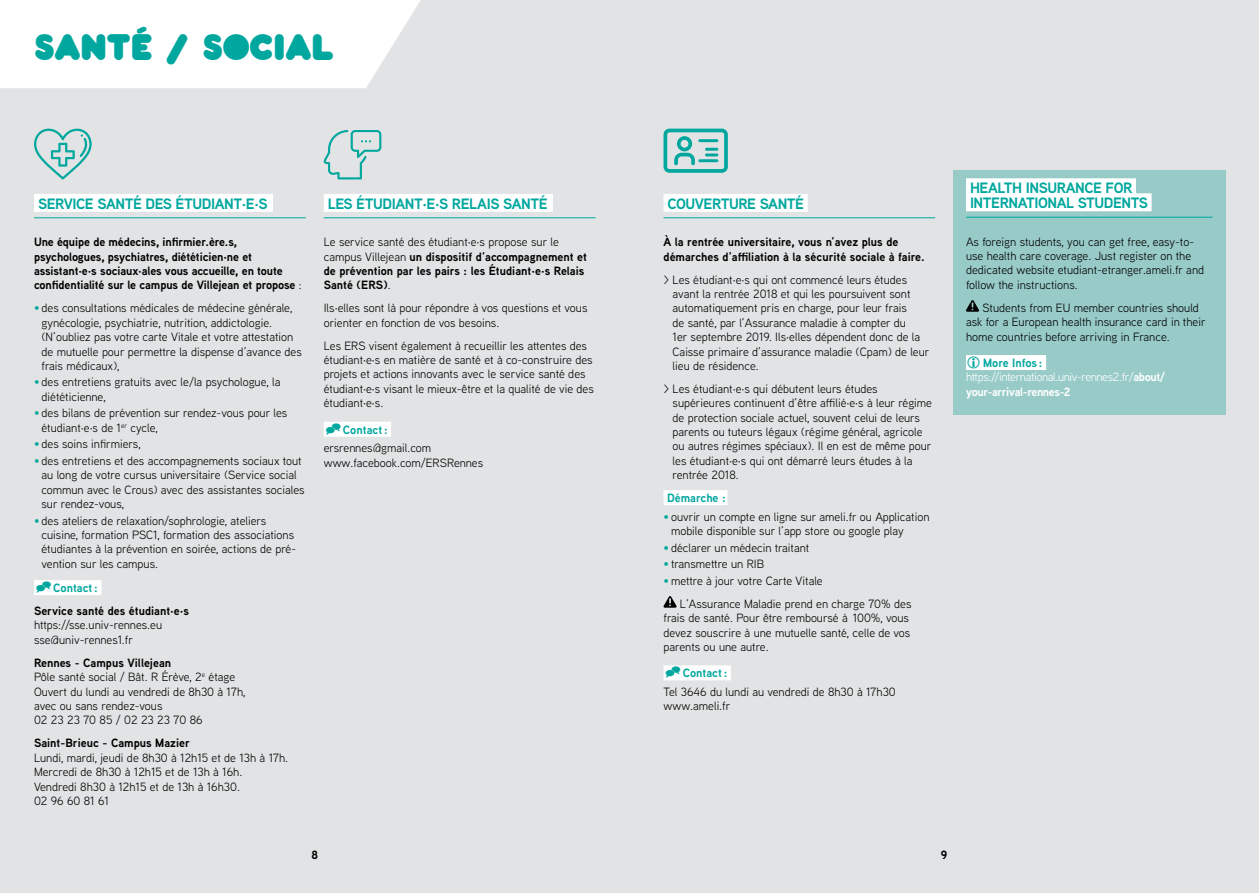
<style>
.page{position:relative;width:1259px;height:893px;background:#e2e3e4}
.page>*{position:absolute;margin:0;border:0;box-sizing:border-box;transform-origin:0 0}
.t1{font:36px "Pochoir Pleine";color:#00a79e}
.t2{font:700 15px/15px "Aaux Next";letter-spacing:-.03em;color:#00a79e}
.t3{font:12px/14.4px "Aaux Next";color:#000}
.t4{font:700 12px/14.4px "Aaux Next";color:#000}
.t5{font:12px/14.4px "Aaux Next";letter-spacing:-.03em;color:#fff}
.t6{font:700 12px "Aaux Next";color:#00a79e}
.s1{font-weight:400}
.s2{color:#00a79e}
.s3{font-weight:700}
.s4{font-weight:700;color:#00a79e}
</style>
<div class="page">
<div style="left:0;top:0;width:421px;height:88px;background:#fff"></div>
<hr style="left:663px;top:217px;width:272px;height:1px;background:#00a79e">
<div style="left:663px;top:194px;width:144px;height:18px;background:#fff"></div>
<div style="left:663px;top:490px;width:64px;height:15px;background:#fff"></div>
<div style="left:663px;top:665px;width:68px;height:15px;background:#fff"></div>
<svg style="left:663px;top:596px;width:13px;height:12px"></svg>
<hr style="left:34px;top:217px;width:272px;height:1px;background:#00a79e">
<div style="left:34px;top:194px;width:239px;height:18px;background:#fff"></div>
<div style="left:34px;top:580px;width:67px;height:15px;background:#fff"></div>
<hr style="left:324px;top:217px;width:271px;height:1px;background:#00a79e">
<div style="left:324px;top:194px;width:229px;height:18px;background:#fff"></div>
<div style="left:324px;top:422px;width:67px;height:15px;background:#fff"></div>
<div style="left:953px;top:170px;width:272px;height:245px;background:#98cbc8"></div>
<div style="left:966px;top:178px;width:170px;height:18px;background:#fff"></div>
<hr style="left:966px;top:217px;width:246px;height:1px;background:#00a79e">
<div style="left:966px;top:193px;width:185px;height:18px;background:#fff"></div>
<div style="left:966px;top:355px;width:80px;height:15px;background:#fff"></div>
<svg style="left:966px;top:300px;width:13px;height:12px"></svg>
<svg style="left:34px;top:129px;width:58px;height:50px"></svg>
<svg style="left:663px;top:129px;width:65px;height:44px"></svg>
<svg style="left:323px;top:130px;width:58px;height:49px"></svg>
<h1 class="t1" style="left:34px;top:25px;width:301px">SANTÉ / SOCIAL</h1>
<p class="t2" style="left:38px;top:196px;width:229px">Service santé des étudiant·e·s</p>
<p class="t4" style="left:34px;top:235px;width:269px">Une équipe de médecins, infirmier.ère.s, psychologues, psychiatres, diététicien·ne et assistant·e·s sociaux·ales vous accueille, en toute confidentialité sur le campus de Villejean et propose <span class="s1">:</span></p>
<p class="t3" style="left:42px;top:301px;width:262px;text-indent:-8px"><span class="s2">•</span> des consultations médicales de médecine générale, gynécologie, psychiatrie, nutrition, addictologie. (N’oubliez pas votre carte Vitale et votre attestation de mutuelle pour permettre la dispense d’avance des frais médicaux),</p>
<p class="t3" style="left:42px;top:375px;width:240px;text-indent:-8px"><span class="s2">•</span> des entretiens gratuits avec le/la psychologue, la diététicienne,</p>
<p class="t3" style="left:42px;top:406px;width:247px;text-indent:-8px"><span class="s2">•</span> des bilans de prévention sur rendez-vous pour les étudiant·e·s de 1<sup>er</sup> cycle,</p>
<p class="t3" style="left:34px;top:436px;width:108px"><span class="s2">•</span> des soins infirmiers,</p>
<p class="t3" style="left:42px;top:453px;width:265px;text-indent:-8px"><span class="s2">•</span> des entretiens et des accompagnements sociaux tout au long de votre cursus universitaire (Service social commun avec le Crous) avec des assistantes sociales sur rendez-vous,</p>
<p class="t3" style="left:42px;top:513px;width:256px;text-indent:-8px"><span class="s2">•</span> des ateliers de relaxation/sophrologie, ateliers cuisine, formation PSC1, formation des associations étudiantes à la prévention en soirée, actions de pré&shy;vention sur les campus.</p>
<p class="t6" style="left:53px;top:579px;width:46px">Contact :</p>
<p class="t4" style="left:34px;top:603px;width:157px">Service santé des étudiant·e·s</p>
<p class="t3" style="left:34px;top:618px;width:130px">https://sse.univ-rennes.eu sse@univ-rennes1.fr</p>
<p class="t3" style="left:34px;top:655px;width:213px"><span class="s3">Rennes - Campus Villejean<br></span>Pôle santé social / Bât. R Érève, 2<sup>e</sup> étage<br>Ouvert du lundi au vendredi de 8h30 à 17h, avec ou sans rendez-vous<br>02 23 23 70 85 / 02 23 23 70 86</p>
<p class="t4" style="left:34px;top:736px;width:157px">Saint-Brieuc - Campus Mazier</p>
<p class="t3" style="left:34px;top:750px;width:256px">Lundi, mardi, jeudi de 8h30 à 12h15 et de 13h à 17h.<br>Mercredi de 8h30 à 12h15 et de 13h à 16h.<br>Vendredi 8h30 à 12h15 et de 13h à 16h30.<br>02 96 60 81 61</p>
<p class="t2" style="left:328px;top:196px;width:221px">Les étudiant·e·s Relais Santé</p>
<p class="t4" style="left:324px;top:235px;width:265px"><span class="s1">Le service santé des étudiant·e·s propose sur le campus Villejean</span> un dispositif d’accompagnement et de prévention par les pairs : les Étudiant·e·s Relais Santé (ERS)<span class="s1">.</span></p>
<p class="t3" style="left:324px;top:301px;width:265px">Ils·elles sont là pour répondre à vos questions et vous orienter en fonction de vos besoins.</p>
<p class="t3" style="left:324px;top:338px;width:271px">Les ERS visent également à recueillir les attentes des étudiant·e·s en matière de santé et à co-construire des projets et actions innovants avec le service santé des étudiant·e·s visant le mieux-être et la qualité de vie des étudiant·e·s.</p>
<p class="t6" style="left:343px;top:421px;width:46px">Contact :</p>
<p class="t3" style="left:324px;top:441px;width:161px">ersrennes@gmail.com www.facebook.com/ERSRennes</p>
<p class="t2" style="left:667px;top:196px;width:138px">Couverture santé</p>
<p class="t4" style="left:663px;top:235px;width:263px">À la rentrée universitaire, vous n’avez plus de démarches d’affiliation à la sécurité sociale à faire.</p>
<p class="t3" style="left:672px;top:272px;width:258px;text-indent:-9px">&gt; Les étudiant·e·s qui ont commencé leurs études avant la rentrée 2018 et qui les poursuivent sont automatiquement pris en charge, pour leur frais<br>de santé, par l’Assurance maladie à compter du<br>1er septembre 2019. Ils·elles dépendent donc de la Caisse primaire d’assurance maladie (Cpam) de leur lieu de résidence.</p>
<p class="t3" style="left:672px;top:381px;width:261px;text-indent:-9px">&gt; Les étudiant·e·s qui débutent leurs études supérieures continuent d’être affilié·e·s à leur régime de protection sociale actuel, souvent celui de leurs parents ou tuteurs légaux (régime général, agricole ou autres régimes spéciaux). Il en est de même pour les étudiant·e·s qui ont démarré leurs études à la rentrée 2018.</p>
<p class="t6" style="left:667px;top:489px;width:60px">Démarche :</p>
<p class="t3" style="left:671px;top:509px;width:260px;text-indent:-8px"><span class="s2">•</span> ouvrir un compte en ligne sur ameli.fr ou Application mobile disponible sur l’app store ou google play</p>
<p class="t3" style="left:663px;top:540px;width:147px"><span class="s2">•</span> déclarer un médecin traitant</p>
<p class="t3" style="left:663px;top:556px;width:102px"><span class="s2">•</span> transmettre un RIB</p>
<p class="t3" style="left:680px;top:569px;width:233px;line-height:23px;text-indent:-16px"><span class="s2">•</span> mettre à jour votre Carte Vitale<br>L’Assurance Maladie prend en charge 70% des</p>
<p class="t3" style="left:663px;top:610px;width:248px;text-align:justify">frais de santé. Pour être remboursé à 100%, vous devez souscrire à une mutuelle santé, celle de vos parents ou une autre.</p>
<p class="t6" style="left:683px;top:665px;width:46px">Contact :</p>
<p class="t3" style="left:663px;top:684px;width:234px">Tel 3646 du lundi au vendredi de 8h30 à 17h30 www.ameli.fr</p>
<p class="t4" style="left:311px;top:847px;width:8px">8</p>
<p class="t4" style="left:941px;top:847px;width:8px">9</p>
<p class="t2" style="left:970px;top:180px;width:177px">Health Insurance for<br>International Students</p>
<p class="t3" style="left:966px;top:234px;width:240px">As foreign students, you can get free, easy-to&shy;use health care coverage. Just register on the dedicated website etudiant-etranger.ameli.fr and follow the instructions.</p>
<p class="t3" style="left:966px;top:300px;width:241px;text-indent:16px">Students from EU member countries should ask for a European health insurance card in their home countries before arriving in France.</p>
<p class="t5" style="left:966px;top:355px;width:201px;text-indent:17px"><span class="s4">More Infos : </span>https://international.univ-rennes2.fr/<span class="s3">about/ your-arrival-rennes-2</span></p>
</div>
